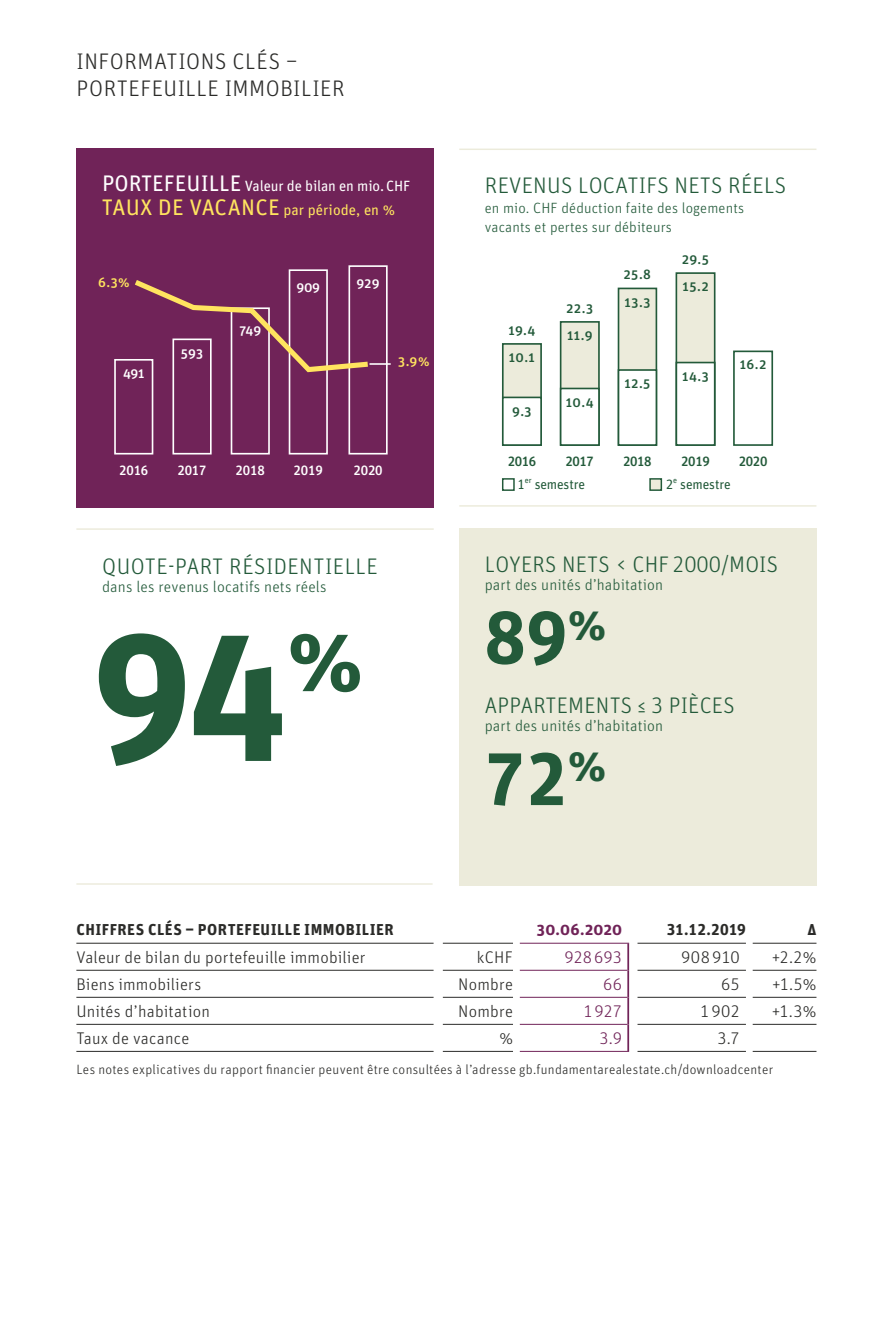
<style>
.page{position:relative;width:893px;height:1340px;background:#fff}
.page>*{position:absolute;margin:0;border:0;box-sizing:border-box;transform-origin:0 0}
.t1{font:700 180px "Unit Pro";color:#235a3a}
.t2{font:700 74.25px "Unit Pro";color:#235a3a}
.t3{font:300 22.5px "Unit Pro";letter-spacing:.01em;color:#235a3a}
.t4{font:300 22.5px/27px "Unit Pro";letter-spacing:.025em;color:#2b2b29}
.t5{font:300 16.88px "Unit Pro";letter-spacing:.015em;color:#2b2b29}
.t6{font:300 16.88px "Unit Pro";color:#702358}
.t7{font:300 15.75px "Unit Pro";letter-spacing:.01em;color:#235a3a}
.t8{font:700 15.75px "Unit Pro";letter-spacing:.03em;color:#2b2b29}
.t9{font:700 15.75px "Unit Pro";color:#702358}
.t10{font:300 14.85px/19.3px "Unit Pro";letter-spacing:.01em;color:#235a3a}
.t11{font:14.85px/23.6px "Unit Pro";letter-spacing:-.01em;color:#fff}
.t12{font:300 13.5px "Unit Pro";letter-spacing:.025em;color:#2b2b29}
.t13{font:500 13.5px "Unit Pro";letter-spacing:-.03em;color:#235a3a}
.t14{font:500 13.5px "Unit Pro";letter-spacing:-.01em;color:#fff}
.t15{font:13.5px "Unit Pro";letter-spacing:-.01em;color:#235a3a}
.t16{font:500 13.5px "Unit Pro";color:#ffe45f}
.s1{font-size:22.5px}
.s2{font-size:22.5px;color:#ffe45f}
.s3{color:#ffe45f}
</style>
<div class="page">
<hr style="left:637px;top:942px;width:109px;height:1px;background:#2b2b29">
<hr style="left:637px;top:969px;width:109px;height:1px;background:#2b2b29">
<hr style="left:637px;top:996px;width:109px;height:1px;background:#2b2b29">
<hr style="left:637px;top:1023px;width:109px;height:1px;background:#2b2b29">
<hr style="left:637px;top:1051px;width:109px;height:1px;background:#2b2b29">
<hr style="left:76px;top:969px;width:358px;height:1px;background:#2b2b29">
<hr style="left:443px;top:969px;width:70px;height:1px;background:#2b2b29">
<hr style="left:753px;top:969px;width:63px;height:1px;background:#2b2b29">
<hr style="left:76px;top:996px;width:358px;height:1px;background:#2b2b29">
<hr style="left:443px;top:996px;width:70px;height:1px;background:#2b2b29">
<hr style="left:753px;top:996px;width:63px;height:1px;background:#2b2b29">
<hr style="left:76px;top:1023px;width:358px;height:1px;background:#2b2b29">
<hr style="left:443px;top:1023px;width:70px;height:1px;background:#2b2b29">
<hr style="left:753px;top:1023px;width:63px;height:1px;background:#2b2b29">
<hr style="left:76px;top:1051px;width:358px;height:1px;background:#2b2b29">
<hr style="left:443px;top:1051px;width:70px;height:1px;background:#2b2b29">
<hr style="left:753px;top:1051px;width:63px;height:1px;background:#2b2b29">
<hr style="left:76px;top:942px;width:358px;height:1px;background:#2b2b29">
<hr style="left:443px;top:942px;width:70px;height:1px;background:#2b2b29">
<hr style="left:753px;top:942px;width:63px;height:1px;background:#2b2b29">
<hr style="left:520px;top:942px;width:109px;height:1px;background:#702358">
<hr style="left:520px;top:969px;width:107px;height:1px;background:#702358">
<hr style="left:520px;top:996px;width:107px;height:1px;background:#702358">
<hr style="left:520px;top:1023px;width:107px;height:1px;background:#702358">
<hr style="left:520px;top:1051px;width:109px;height:1px;background:#702358">
<hr style="left:627px;top:943px;width:2px;height:27px;background:#702358">
<hr style="left:627px;top:970px;width:2px;height:27px;background:#702358">
<hr style="left:627px;top:997px;width:2px;height:27px;background:#702358">
<hr style="left:627px;top:1024px;width:2px;height:27px;background:#702358">
<div style="left:77px;top:148px;width:357px;height:359px;background:#702358"></div>
<div style="left:289px;top:269px;width:39px;height:185px;border:2px solid #fff"></div>
<div style="left:348px;top:265px;width:40px;height:189px;border:2px solid #fff"></div>
<div style="left:231px;top:307px;width:39px;height:147px;border:2px solid #fff"></div>
<div style="left:172px;top:338px;width:40px;height:116px;border:2px solid #fff"></div>
<div style="left:114px;top:359px;width:39px;height:95px;border:2px solid #fff"></div>
<svg style="left:129px;top:275px;width:239px;height:100px"></svg>
<hr style="left:369px;top:363px;width:22px;height:2px;background:#fff">
<div style="left:675px;top:272px;width:40px;height:174px;background:#ecebdb;border:2px solid #235a3a"></div>
<div style="left:733px;top:350px;width:40px;height:96px;background:#fff;border:2px solid #235a3a"></div>
<div style="left:618px;top:287px;width:39px;height:159px;background:#ecebdb;border:2px solid #235a3a"></div>
<div style="left:560px;top:321px;width:40px;height:125px;background:#ecebdb;border:2px solid #235a3a"></div>
<div style="left:502px;top:343px;width:40px;height:103px;background:#ecebdb;border:2px solid #235a3a"></div>
<hr style="left:459px;top:505px;width:357px;height:1px;background:#ecebdb">
<div style="left:502px;top:396px;width:40px;height:50px;background:#fff;border:2px solid #235a3a"></div>
<div style="left:560px;top:387px;width:40px;height:59px;background:#fff;border:2px solid #235a3a"></div>
<div style="left:618px;top:369px;width:39px;height:77px;background:#fff;border:2px solid #235a3a"></div>
<hr style="left:459px;top:149px;width:357px;height:1px;background:#ecebdb">
<div style="left:675px;top:362px;width:40px;height:84px;background:#fff;border:2px solid #235a3a"></div>
<hr style="left:76px;top:883px;width:357px;height:1px;background:#ecebdb">
<hr style="left:76px;top:528px;width:358px;height:2px;background:#ecebdb">
<div style="left:459px;top:528px;width:357px;height:357px;background:#ecebdb"></div>
<div style="left:502px;top:478px;width:13px;height:13px;border:1px solid #235a3a"></div>
<div style="left:649px;top:478px;width:13px;height:13px;background:#ecebdb;border:1px solid #235a3a"></div>
<h3 class="t4" style="left:77px;top:47px;width:270px">INFORMATIONS CLÉS –<br>PORTEFEUILLE IMMOBILIER</h3>
<p class="t11" style="left:102px;top:174px;width:310px"><span class="s1">PORTEFEUILLE</span> Valeur de bilan en mio. CHF<br><span class="s2">TAUX DE VACANCE</span> <span class="s3">par période, en %</span></p>
<h3 class="t3" style="left:485px;top:171px;width:303px">REVENUS LOCATIFS NETS RÉELS</h3>
<p class="t10" style="left:485px;top:197px;width:261px">en mio. CHF déduction faite des logements vacants et pertes sur débiteurs</p>
<p class="t13" style="left:682px;top:249px;width:28px">29.5</p>
<p class="t16" style="left:98px;top:273px;width:33px">6.3%</p>
<p class="t14" style="left:296px;top:278px;width:25px">909</p>
<p class="t14" style="left:356px;top:273px;width:25px">929</p>
<p class="t13" style="left:624px;top:265px;width:29px">25.8</p>
<p class="t13" style="left:682px;top:277px;width:28px">15.2</p>
<p class="t13" style="left:567px;top:298px;width:28px">22.3</p>
<p class="t13" style="left:624px;top:292px;width:27px">13.3</p>
<p class="t14" style="left:239px;top:321px;width:23px">749</p>
<p class="t13" style="left:508px;top:320px;width:28px">19.4</p>
<p class="t13" style="left:567px;top:326px;width:27px">11.9</p>
<p class="t14" style="left:123px;top:364px;width:23px">491</p>
<p class="t14" style="left:181px;top:343px;width:24px">593</p>
<p class="t16" style="left:398px;top:351px;width:33px">3.9%</p>
<p class="t13" style="left:509px;top:348px;width:27px">10.1</p>
<p class="t13" style="left:624px;top:374px;width:27px">12.5</p>
<p class="t13" style="left:682px;top:366px;width:28px">14.3</p>
<p class="t13" style="left:740px;top:355px;width:28px">16.2</p>
<p class="t13" style="left:512px;top:401px;width:21px">9.3</p>
<p class="t13" style="left:566px;top:392px;width:29px">10.4</p>
<p class="t14" style="left:119px;top:460px;width:31px">2016</p>
<p class="t14" style="left:177px;top:460px;width:31px">2017</p>
<p class="t14" style="left:236px;top:460px;width:31px">2018</p>
<p class="t14" style="left:294px;top:460px;width:31px">2019</p>
<p class="t14" style="left:353px;top:460px;width:31px">2020</p>
<p class="t13" style="left:508px;top:452px;width:30px">2016</p>
<p class="t13" style="left:566px;top:452px;width:30px">2017</p>
<p class="t13" style="left:623px;top:452px;width:30px">2018</p>
<p class="t13" style="left:681px;top:452px;width:30px">2019</p>
<p class="t13" style="left:739px;top:452px;width:30px">2020</p>
<p class="t15" style="left:517px;top:475px;width:69px">1<sup>er</sup> semestre</p>
<p class="t15" style="left:666px;top:475px;width:66px">2<sup>e</sup> semestre</p>
<h3 class="t3" style="left:102px;top:551px;width:277px">QUOTE-PART RÉSIDENTIELLE</h3>
<p class="t7" style="left:102px;top:576px;width:226px">dans les revenus locatifs nets réels</p>
<h1 class="t1" style="left:93px;top:566px;width:273px">94<sup>%</sup></h1>
<h3 class="t3" style="left:485px;top:549px;width:295px">LOYERS NETS &lt; CHF2000/MOIS</h3>
<p class="t7" style="left:485px;top:574px;width:180px">part des unités d’habitation</p>
<h2 class="t2" style="left:485px;top:583px;width:123px">89<sup>%</sup></h2>
<h3 class="t3" style="left:485px;top:690px;width:251px">APPARTEMENTS ≤ 3 PIÈCES</h3>
<p class="t7" style="left:485px;top:715px;width:180px">part des unités d’habitation</p>
<h2 class="t2" style="left:485px;top:724px;width:123px">72<sup>%</sup></h2>
<p class="t8" style="left:76px;top:918px;width:319px">CHIFFRES CLÉS – PORTEFEUILLE IMMOBILIER</p>
<p class="t9" style="left:537px;top:918px;width:87px">30.06.2020</p>
<p class="t8" style="left:667px;top:918px;width:81px">31.12.2019</p>
<p class="t8" style="left:807px;top:918px;width:11px">Δ</p>
<p class="t5" style="left:76px;top:946px;width:291px">Valeur de bilan du portefeuille immobilier</p>
<p class="t5" style="left:477px;top:946px;width:38px">kCHF</p>
<p class="t6" style="left:564px;top:946px;width:59px">928693</p>
<p class="t5" style="left:681px;top:946px;width:60px">908910</p>
<p class="t5" style="left:772px;top:946px;width:46px">+2.2%</p>
<p class="t5" style="left:76px;top:973px;width:126px">Biens immobiliers</p>
<p class="t5" style="left:458px;top:973px;width:56px">Nombre</p>
<p class="t6" style="left:603px;top:973px;width:21px">66</p>
<p class="t5" style="left:721px;top:973px;width:20px">65</p>
<p class="t5" style="left:772px;top:973px;width:46px">+1.5%</p>
<p class="t5" style="left:76px;top:1000px;width:135px">Unités d’habitation</p>
<p class="t5" style="left:458px;top:1000px;width:56px">Nombre</p>
<p class="t6" style="left:583px;top:1000px;width:40px">1927</p>
<p class="t5" style="left:700px;top:1000px;width:41px">1902</p>
<p class="t5" style="left:771px;top:1000px;width:47px">+1.3%</p>
<p class="t5" style="left:76px;top:1027px;width:114px">Taux de vacance</p>
<p class="t5" style="left:499px;top:1027px;width:15px">%</p>
<p class="t6" style="left:599px;top:1027px;width:24px">3.9</p>
<p class="t5" style="left:717px;top:1027px;width:24px">3.7</p>
<p class="t12" style="left:76px;top:1061px;width:698px">Les notes explicatives du rapport financier peuvent être consultées à l’adresse gb.fundamentarealestate.ch/downloadcenter</p>
</div>
